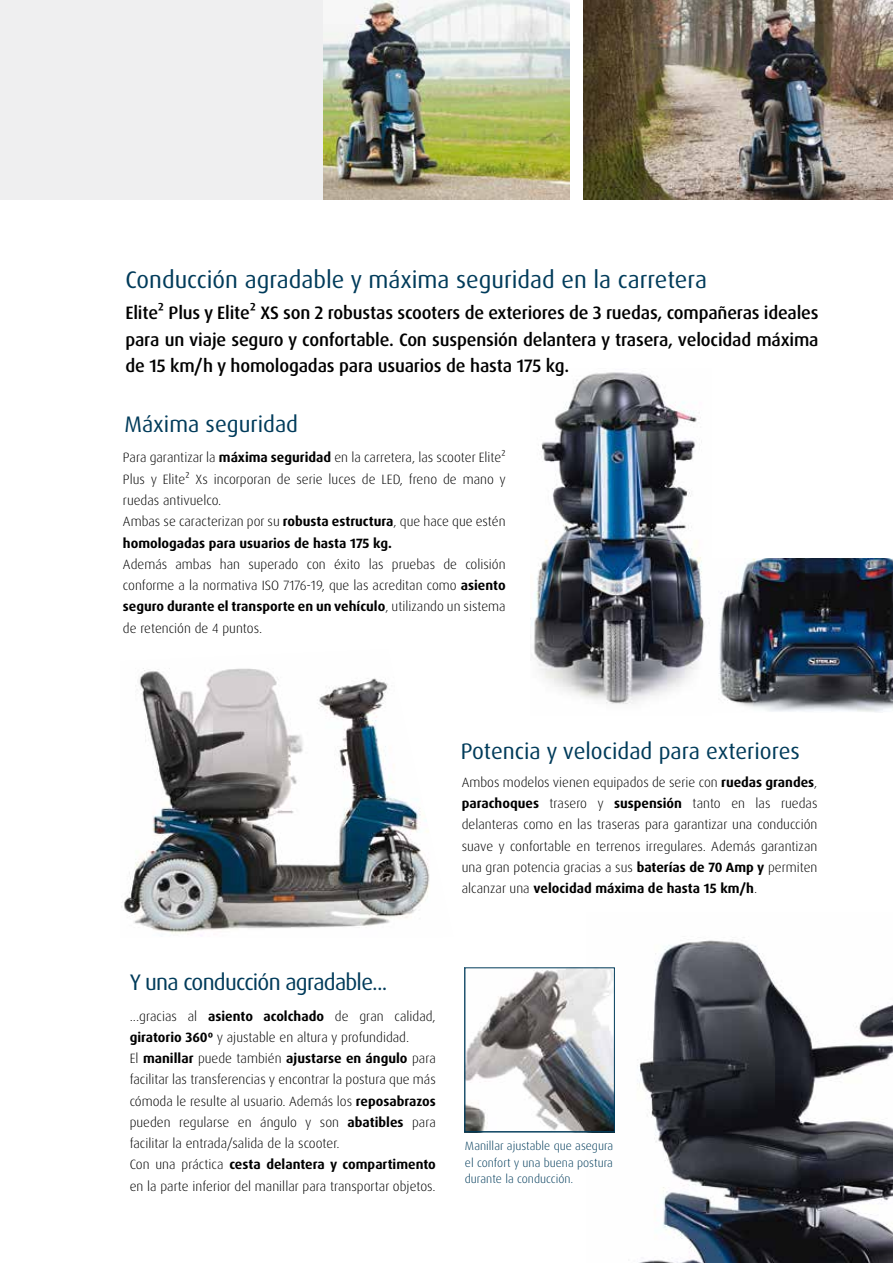
<style>
.page{position:relative;width:893px;height:1263px;background:#fff}
.page>*{position:absolute;margin:0;border:0;box-sizing:border-box;transform-origin:0 0}
.t1{font:24px "Dax OT";color:#003b5a}
.t2{font:22.5px "Dax OT";color:#003b5a}
.t3{font:22.5px "Dax OT";letter-spacing:-.035em;color:#003b5a}
.t4{font:500 18px/26.5px "Dax OT";letter-spacing:-.01em;color:#000;text-align:justify}
.t5{font:300 13.5px/21.3px "Dax OT";color:#000}
.t6{font:300 12px/16.5px "Dax OT";color:#003b5a;text-align:justify}
.s1{font-weight:700}
</style>
<div class="page">
<div style="left:0;top:0;width:356px;height:200px;background:#efeff0"></div>
<img style="left:584px;top:0;width:308px;height:200px">
<img style="left:323px;top:0;width:247px;height:200px">
<img style="left:719px;top:558px;width:174px;height:154px">
<img style="left:587px;top:937px;width:306px;height:326px">
<svg style="left:467px;top:969px;width:146px;height:161px"></svg>
<div style="left:465px;top:967px;width:150px;height:165px;border:1px solid #003b5a"></div>
<img style="left:530px;top:372px;width:175px;height:332px">
<img style="left:121px;top:668px;width:309px;height:268px">
<h1 class="t1" style="left:125px;top:264px;width:583px">Conducción agradable y máxima seguridad en la carretera</h1>
<h3 class="t4" style="left:125px;top:300px;width:695px">Elite² Plus y Elite² XS son 2 robustas scooters de exteriores de 3 ruedas, compañeras ideales para un viaje seguro y confortable. Con suspensión delantera y trasera, velocidad máxima de 15 km/h y homologadas para usuarios de hasta 175 kg.</h3>
<h2 class="t2" style="left:124px;top:410px;width:175px">Máxima seguridad</h2>
<p class="t5" style="left:123px;top:447px;width:384px">Para garantizar la <span class="s1">máxima seguridad</span> en la carretera, las scooter Elite²<br>Plus y Elite² Xs incorporan de serie luces de LED, freno de mano y ruedas antivuelco.<br>Ambas se caracterizan por su <span class="s1">robusta estructura</span>, que hace que estén <span class="s1">homologadas para usuarios de hasta 175 kg.</span></p>
<p class="t5" style="left:123px;top:554px;width:384px;text-align:justify">Además ambas han superado con éxito las pruebas de colisión conforme a la normativa ISO 7176-19, que las acreditan como <span class="s1">asiento seguro durante el transporte en un vehículo</span>, utilizando un sistema de retención de 4 puntos.</p>
<h2 class="t2" style="left:461px;top:737px;width:341px">Potencia y velocidad para exteriores</h2>
<p class="t5" style="left:462px;top:771px;width:357px;text-align:justify">Ambos modelos vienen equipados de serie con <span class="s1">ruedas grandes</span>, <span class="s1">parachoques</span> trasero y <span class="s1">suspensión</span> tanto en las ruedas delanteras como en las traseras para garantizar una conducción suave y confortable en terrenos irregulares. Además garantizan una gran potencia gracias a sus <span class="s1">baterías de 70 Amp y</span> permiten alcanzar una <span class="s1">velocidad máxima de hasta 15 km/h</span>.</p>
<h2 class="t3" style="left:130px;top:968px;width:259px">Y una conducción agradable...</h2>
<p class="t5" style="left:130px;top:1005px;width:308px">...gracias al <span class="s1">asiento acolchado</span> de gran calidad, <span class="s1">giratorio 360º</span> y ajustable en altura y profundidad.<br>El <span class="s1">manillar</span> puede también <span class="s1">ajustarse en ángulo</span> para facilitar las transferencias y encontrar la postura que más cómoda le resulte al usuario. Además los <span class="s1">reposabrazos </span>pueden regularse en ángulo y son <span class="s1">abatibles</span> para facilitar la entrada/salida de la scooter.<br>Con una práctica <span class="s1">cesta delantera y compartimento </span>en la parte inferior del manillar para transportar objetos.</p>
<p class="t6" style="left:465px;top:1138px;width:150px">Manillar ajustable que asegura el confort y una buena postura durante la conducción.</p>
</div>
